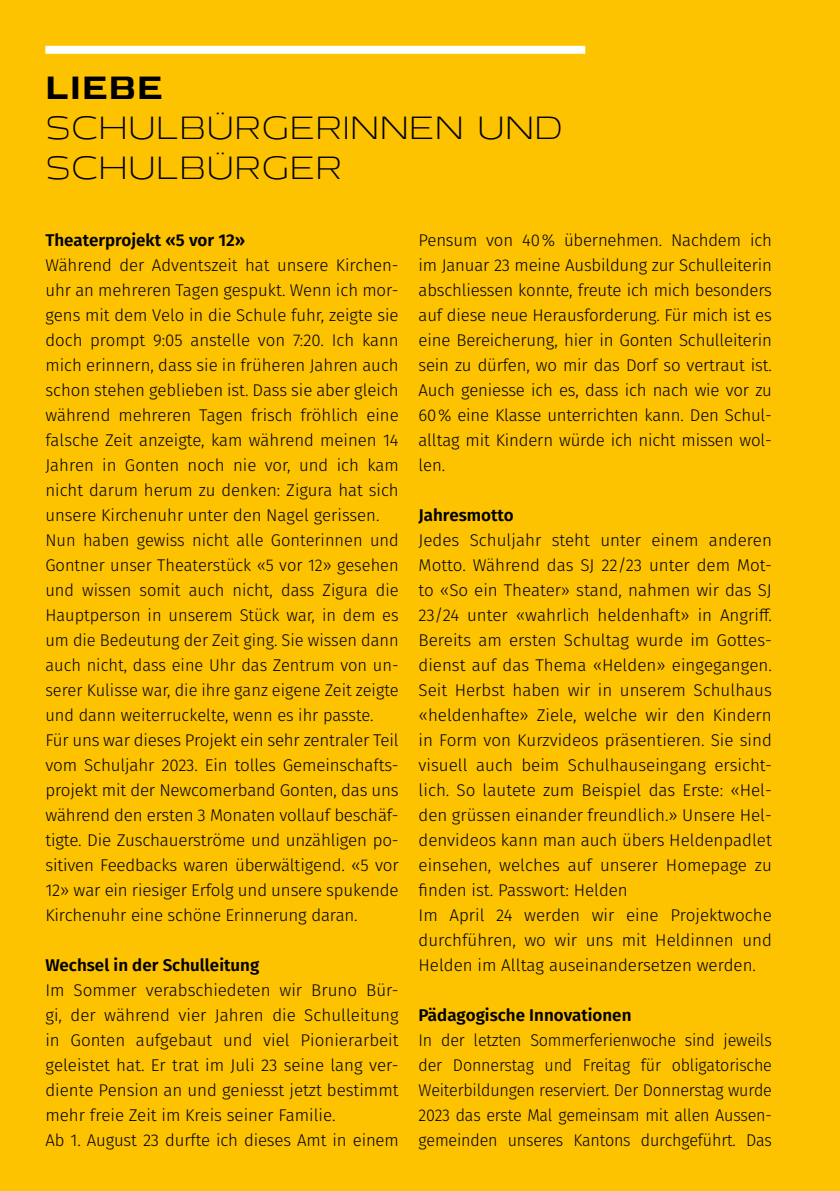
<style>
.page{position:relative;width:840px;height:1191px;background:#fff}
.page>*{position:absolute;margin:0;border:0;box-sizing:border-box;transform-origin:0 0}
.t1{font:32px/40px "EXT Unicase 200";letter-spacing:.03em;color:#000}
.t2{font:32px "EXT Unicase 800";letter-spacing:.03em;color:#000}
.t3{font:300 17px/25px "Fira Sans";color:#000}
.t4{font:300 17px/25px "Fira Sans";color:#000;text-align:justify;scale:.95 1}
.t5{font:600 17px "Fira Sans";color:#000}
</style>
<div class="page">
<div style="left:0;top:0;width:839px;height:1191px;background:#fdc300"></div>
<div style="left:45px;top:46px;width:540px;height:8px;background:#fff"></div>
<h1 class="t2" style="left:45px;top:68px;width:119px">LIEBE</h1>
<h1 class="t1" style="left:45px;top:107px;width:518px">SCHULBÜRGERINNEN UND<br>SCHULBÜRGER</h1>
<p class="t5" style="left:45px;top:226px;width:201px">Theaterprojekt «5 vor 12»</p>
<p class="t3" style="left:45px;top:252px;width:354px">Während der Adventszeit hat unsere Kirchen&shy;uhr an mehreren Tagen gespukt. Wenn ich mor&shy;gens mit dem Velo in die Schule fuhr, zeigte sie doch prompt 9:05 anstelle von 7:20. Ich kann mich erinnern, dass sie in früheren Jahren auch schon stehen geblieben ist. Dass sie aber gleich während mehreren Tagen frisch fröhlich eine falsche Zeit anzeigte, kam während meinen 14<br>Jahren in Gonten noch nie vor, und ich kam nicht darum herum zu denken: Zigura hat sich unsere Kirchenuhr unter den Nagel gerissen.<br>Nun haben gewiss nicht alle Gonterinnen und Gontner unser Theaterstück «5 vor 12» gesehen und wissen somit auch nicht, dass Zigura die Hauptperson in unserem Stück war, in dem es um die Bedeutung der Zeit ging. Sie wissen dann auch nicht, dass eine Uhr das Zentrum von un&shy;serer Kulisse war, die ihre ganz eigene Zeit zeigte und dann weiterruckelte, wenn es ihr passte.<br>Für uns war dieses Projekt ein sehr zentraler Teil vom Schuljahr 2023. Ein tolles Gemeinschafts&shy;projekt mit der Newcomerband Gonten, das uns während den ersten 3 Monaten vollauf beschäf&shy;tigte. Die Zuschauerströme und unzähligen po&shy;sitiven Feedbacks waren überwältigend. «5 vor 12» war ein riesiger Erfolg und unsere spukende Kirchenuhr eine schöne Erinnerung daran.</p>
<p class="t5" style="left:45px;top:951px;width:215px">Wechsel in der Schulleitung</p>
<p class="t3" style="left:45px;top:977px;width:354px">Im Sommer verabschiedeten wir Bruno Bür&shy;gi, der während vier Jahren die Schulleitung in Gonten aufgebaut und viel Pionierarbeit geleistet hat. Er trat im Juli 23 seine lang ver&shy;diente Pension an und geniesst jetzt bestimmt mehr freie Zeit im Kreis seiner Familie.<br>Ab 1. August 23 durfte ich dieses Amt in einem</p>
<p class="t3" style="left:418px;top:227px;width:354px;text-align:justify">Pensum von 40% übernehmen. Nachdem ich im Januar 23 meine Ausbildung zur Schulleiterin abschliessen konnte, freute ich mich besonders auf diese neue Herausforderung. Für mich ist es eine Bereicherung, hier in Gonten Schulleiterin sein zu dürfen, wo mir das Dorf so vertraut ist.<br>Auch geniesse ich es, dass ich nach wie vor zu 60% eine Klasse unterrichten kann. Den Schul&shy;alltag mit Kindern würde ich nicht missen wol&shy;len.</p>
<p class="t5" style="left:418px;top:501px;width:97px">Jahresmotto</p>
<p class="t3" style="left:418px;top:527px;width:354px">Jedes Schuljahr steht unter einem anderen Motto. Während das SJ 22/23 unter dem Mot&shy;to «So ein Theater» stand, nahmen wir das SJ 23/24 unter «wahrlich heldenhaft» in Angriff.<br>Bereits am ersten Schultag wurde im Gottes&shy;dienst auf das Thema «Helden» eingegangen.<br>Seit Herbst haben wir in unserem Schulhaus «heldenhafte» Ziele, welche wir den Kindern in Form von Kurzvideos präsentieren. Sie sind visuell auch beim Schulhauseingang ersicht&shy;lich. So lautete zum Beispiel das Erste: «Hel&shy;den grüssen einander freundlich.» Unsere Hel&shy;denvideos kann man auch übers Heldenpadlet einsehen, welches auf unserer Homepage zu finden ist. Passwort: Helden<br>Im April 24 werden wir eine Projektwoche durchführen, wo wir uns mit Heldinnen und Helden im Alltag auseinandersetzen werden.</p>
<p class="t5" style="left:418px;top:1001px;width:214px">Pädagogische Innovationen</p>
<p class="t4" style="left:418px;top:1027px;width:373px">In der letzten Sommerferienwoche sind jeweils der Donnerstag und Freitag für obligatorische Weiterbildungen reserviert. Der Donnerstag wurde 2023 das erste Mal gemeinsam mit allen Aussen&shy;gemeinden unseres Kantons durchgeführt. Das</p>
</div>
